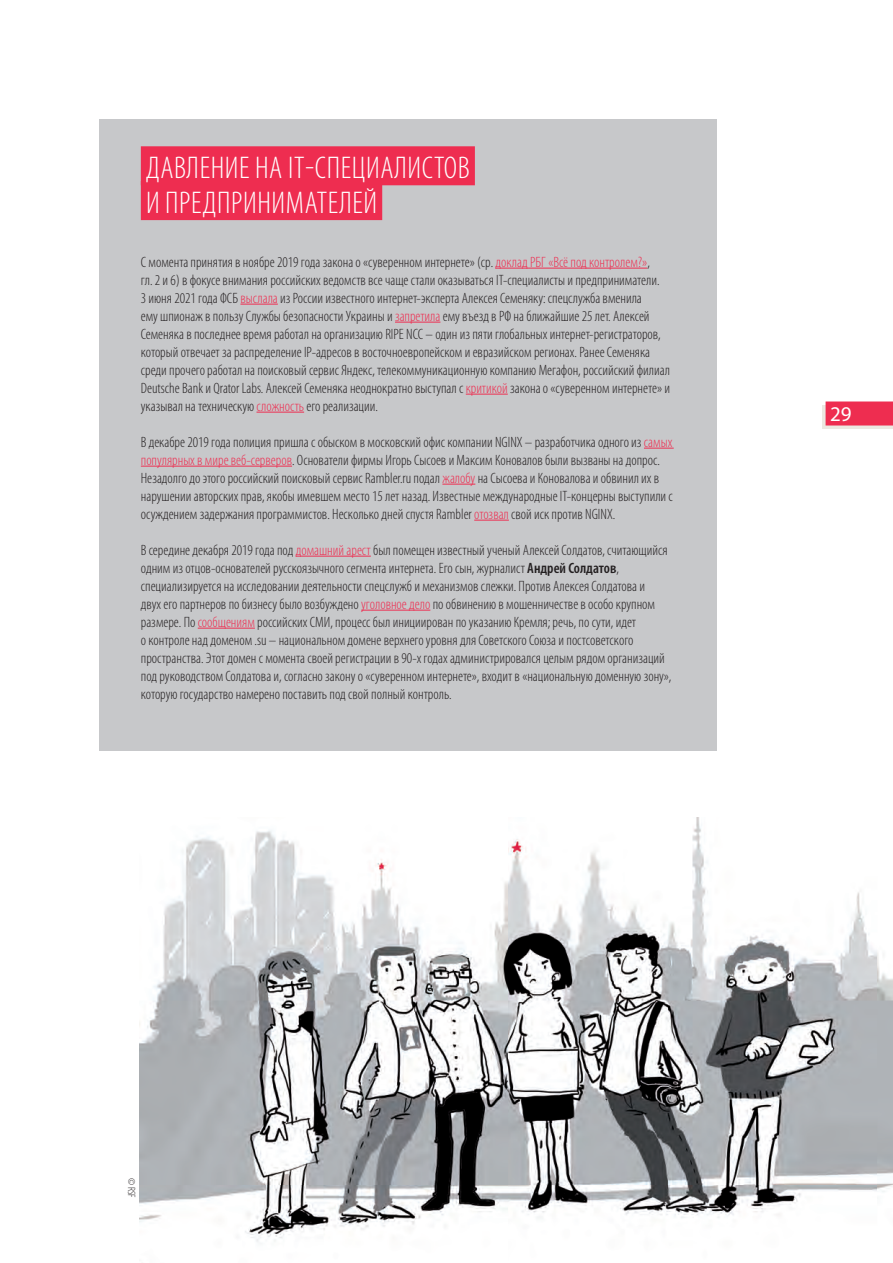
<style>
.page{position:relative;width:893px;height:1263px;background:#fff}
.page>*{position:absolute;margin:0;border:0;box-sizing:border-box;transform-origin:0 0}
.t1{font:300 condensed 31.5px/34.8px "Myriad Pro";letter-spacing:.02em;color:#fff}
.t2{font:21px "Myriad Pro";color:#fff}
.t3{font:300 condensed 15px/18px "Myriad Pro";color:#231f20}
.t4{font:300 condensed 10.5px "Myriad Pro";color:#231f20}
.s1{color:#ee2d50}
.s2{font-weight:600}
</style>
<div class="page">
<img style="left:140px;top:818px;width:753px;height:424px">
<div style="left:99px;top:119px;width:618px;height:632px;background:#c7c8ca"></div>
<div style="left:141px;top:146px;width:334px;height:39px;background:#ee2d50"></div>
<div style="left:141px;top:181px;width:241px;height:39px;background:#ee2d50"></div>
<hr style="left:496px;top:268px;width:151px;height:1px;background:#ee2d50">
<hr style="left:240px;top:304px;width:38px;height:1px;background:#ee2d50">
<hr style="left:395px;top:322px;width:45px;height:1px;background:#ee2d50">
<hr style="left:466px;top:394px;width:42px;height:1px;background:#ee2d50">
<hr style="left:257px;top:412px;width:47px;height:1px;background:#ee2d50">
<hr style="left:644px;top:448px;width:30px;height:1px;background:#ee2d50">
<hr style="left:141px;top:466px;width:151px;height:1px;background:#ee2d50">
<hr style="left:442px;top:484px;width:33px;height:1px;background:#ee2d50">
<hr style="left:474px;top:520px;width:35px;height:1px;background:#ee2d50">
<hr style="left:296px;top:556px;width:75px;height:1px;background:#ee2d50">
<hr style="left:361px;top:610px;width:69px;height:1px;background:#ee2d50">
<hr style="left:198px;top:628px;width:57px;height:1px;background:#ee2d50">
<svg style="left:822px;top:405px;width:71px;height:24px"></svg>
<div style="left:826px;top:401px;width:67px;height:24px;background:#ee2d50"></div>
<h1 class="t1" style="left:146px;top:151px;width:325px">ДАВЛЕНИЕ НА IT-СПЕЦИАЛИСТОВ<br>И ПРЕДПРИНИМАТЕЛЕЙ</h1>
<p class="t3" style="left:141px;top:253px;width:531px">С момента принятия в ноябре 2019 года закона о «суверенном интернете» (ср. <span class="s1">доклад РБГ «Всё под контролем?»</span>,<br>гл. 2 и 6) в фокусе внимания российских ведомств все чаще стали оказываться IT-специалисты и предприниматели.<br>3 июня 2021 года ФСБ <span class="s1">выслала</span> из России известного интернет-эксперта Алексея Семеняку: спецслужба вменила<br>ему шпионаж в пользу Службы безопасности Украины и <span class="s1">запретила</span> ему въезд в РФ на ближайшие 25 лет. Алексей Семеняка в последнее время работал на организацию RIPE NCC – один из пяти глобальных интернет-регистраторов, который отвечает за распределение IP-адресов в восточноевропейском и евразийском регионах. Ранее Семеняка среди прочего работал на поисковый сервис Яндекс, телекоммуникационную компанию Мегафон, российский филиал Deutsche Bank и Qrator Labs. Алексей Семеняка неоднократно выступал с <span class="s1">критикой</span> закона о «суверенном интернете» и указывал на техническую <span class="s1">сложность</span> его реализации.</p>
<p class="t3" style="left:141px;top:433px;width:534px">В декабре 2019 года полиция пришла с обыском в московский офис компании NGINX – разработчика одного из <span class="s1">самых популярных в мире веб-серверов</span>. Основатели фирмы Игорь Сысоев и Максим Коновалов были вызваны на допрос.<br>Незадолго до этого российский поисковый сервис Rambler.ru подал <span class="s1">жалобу</span> на Сысоева и Коновалова и обвинил их в нарушении авторских прав, якобы имевшем место 15 лет назад. Известные международные IT-концерны выступили с осуждением задержания программистов. Несколько дней спустя Rambler <span class="s1">отозвал</span> свой иск против NGINX.</p>
<p class="t3" style="left:141px;top:541px;width:532px">В середине декабря 2019 года под <span class="s1">домашний арест</span> был помещен известный ученый Алексей Солдатов, считающийся одним из отцов-основателей русскоязычного сегмента интернета. Его сын, журналист <span class="s2">Андрей Солдатов</span>, специализируется на исследовании деятельности спецслужб и механизмов слежки. Против Алексея Солдатова и<br>двух его партнеров по бизнесу было возбуждено <span class="s1">уголовное дело</span> по обвинению в мошенничестве в особо крупном размере. По <span class="s1">сообщениям</span> российских СМИ, процесс был инициирован по указанию Кремля; речь, по сути, идет<br>о контроле над доменом .su – национальном домене верхнего уровня для Советского Союза и постсоветского пространства. Этот домен с момента своей регистрации в 90-х годах администрировался целым рядом организаций под руководством Солдатова и, согласно закону о «суверенном интернете», входит в «национальную доменную зону», которую государство намерено поставить под свой полный контроль.</p>
<h2 class="t2" style="left:830px;top:401px;width:23px">29</h2>
<p class="t4" style="left:137px;top:1178px;width:20px;rotate:90deg">© RSF</p>
</div>
